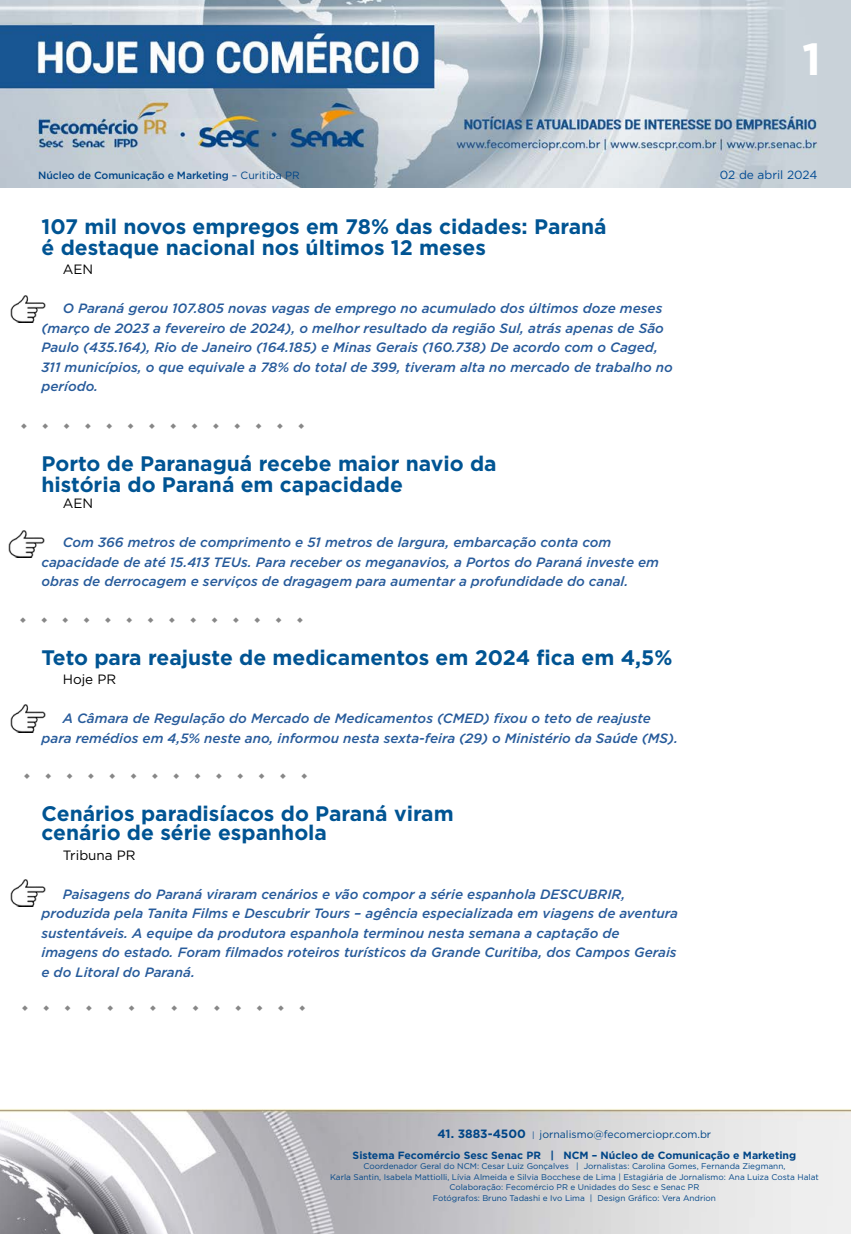
<style>
.page{position:relative;width:851px;height:1234px;background:#fff}
.page>*{position:absolute;margin:0;border:0;box-sizing:border-box;transform-origin:0 0}
.t1{font:700 45px "Gotham";color:#fff}
.t2{font:700 21px/21px "Gotham";color:#005493}
.t3{font:italic 500 13.5px/19.5px "Gotham";color:#275b9b}
.t4{font:13.5px "Gotham";color:#000}
.t5{font:11.85px "Gotham";color:#004a93}
.t6{font:700 10.5px/21px "Gotham";color:#004587;text-align:center}
.t7{font:500 10.5px "Gotham";letter-spacing:-.01em;color:#004587}
.t8{font:8.25px/10.5px "Gotham";color:#004587;text-align:center}
.s1{font-weight:400}
.s2{font-size:12px}
.s3{font-weight:400;font-size:8.25px}
</style>
<div class="page">
<img style="left:0;top:0;width:850px;height:188px">
<img style="left:0;top:1109px;width:850px;height:124px">
<img style="left:9px;top:530px;width:35px;height:28px">
<img style="left:11px;top:295px;width:35px;height:28px">
<img style="left:11px;top:704px;width:35px;height:28px">
<img style="left:11px;top:879px;width:35px;height:27px">
<p class="t7" style="left:38px;top:168px;width:263px">Núcleo de Comunicação e Marketing <span class="s1">– Curitiba PR</span></p>
<h2 class="t2" style="left:41px;top:216px;width:566px">107 mil novos empregos em 78% das cidades: Paraná é destaque nacional nos últimos 12 meses</h2>
<p class="t4" style="left:63px;top:261px;width:32px">AEN</p>
<p class="t3" style="left:41px;top:298px;width:633px;text-indent:21px">O Paraná gerou 107.805 novas vagas de emprego no acumulado dos últimos doze meses (março de 2023 a fevereiro de 2024), o melhor resultado da região Sul, atrás apenas de São Paulo (435.164), Rio de Janeiro (164.185) e Minas Gerais (160.738) De acordo com o Caged, 311 municípios, o que equivale a 78% do total de 399, tiveram alta no mercado de trabalho no período.</p>
<h2 class="t2" style="left:41px;top:452px;width:456px">Porto de Paranaguá recebe maior navio da história do Paraná em capacidade</h2>
<p class="t4" style="left:63px;top:495px;width:32px">AEN</p>
<p class="t3" style="left:41px;top:532px;width:619px;text-indent:21px">Com 366 metros de comprimento e 51 metros de largura, embarcação conta com capacidade de até 15.413 TEUs. Para receber os meganavios, a Portos do Paraná investe em obras de derrocagem e serviços de dragagem para aumentar a profundidade do canal.</p>
<h2 class="t2" style="left:41px;top:646px;width:632px">Teto para reajuste de medicamentos em 2024 fica em 4,5%</h2>
<p class="t4" style="left:63px;top:670px;width:55px">Hoje PR</p>
<p class="t3" style="left:41px;top:708px;width:638px;text-align:center">A Câmara de Regulação do Mercado de Medicamentos (CMED) fixou o teto de reajuste<br>para remédios em 4,5% neste ano, informou nesta sexta-feira (29) o Ministério da Saúde (MS).</p>
<h2 class="t2" style="left:41px;top:803px;width:413px;line-height:19.5px">Cenários paradisíacos do Paraná viram cenário de série espanhola</h2>
<p class="t4" style="left:63px;top:846px;width:74px">Tribuna PR</p>
<p class="t3" style="left:41px;top:883px;width:638px;text-indent:21px">Paisagens do Paraná viraram cenários e vão compor a série espanhola DESCUBRIR, produzida pela Tanita Films e Descubrir Tours – agência especializada em viagens de aventura sustentáveis. A equipe da produtora espanhola terminou nesta semana a captação de imagens do estado. Foram filmados roteiros turísticos da Grande Curitiba, dos Campos Gerais e do Litoral do Paraná.</p>
<h1 class="t1" style="left:802px;top:29px;width:20px">1</h1>
<p class="t5" style="left:719px;top:167px;width:99px">02 de abril 2024</p>
<p class="t6" style="left:352px;top:1122px;width:445px"><span class="s2">41. 3883-4500</span> <span class="s3">|</span> <span class="s1">jornalismo@fecomerciopr.com.br<br></span>Sistema Fecomércio Sesc Senac PR | NCM – Núcleo de Comunicação e Marketing</p>
<p class="t8" style="left:330px;top:1160px;width:490px">Coordenador Geral do NCM: Cesar Luiz Gonçalves | Jornalistas: Carolina Gomes, Fernanda Ziegmann,<br>Karla Santin, Isabela Mattiolli, Lívia Almeida e Silvia Bocchese de Lima | Estagiária de Jornalismo: Ana Luiza Costa Halat Colaboração: Fecomércio PR e Unidades do Sesc e Senac PR<br>Fotógrafos: Bruno Tadashi e Ivo Lima | Design Gráfico: Vera Andrion</p>
</div>
